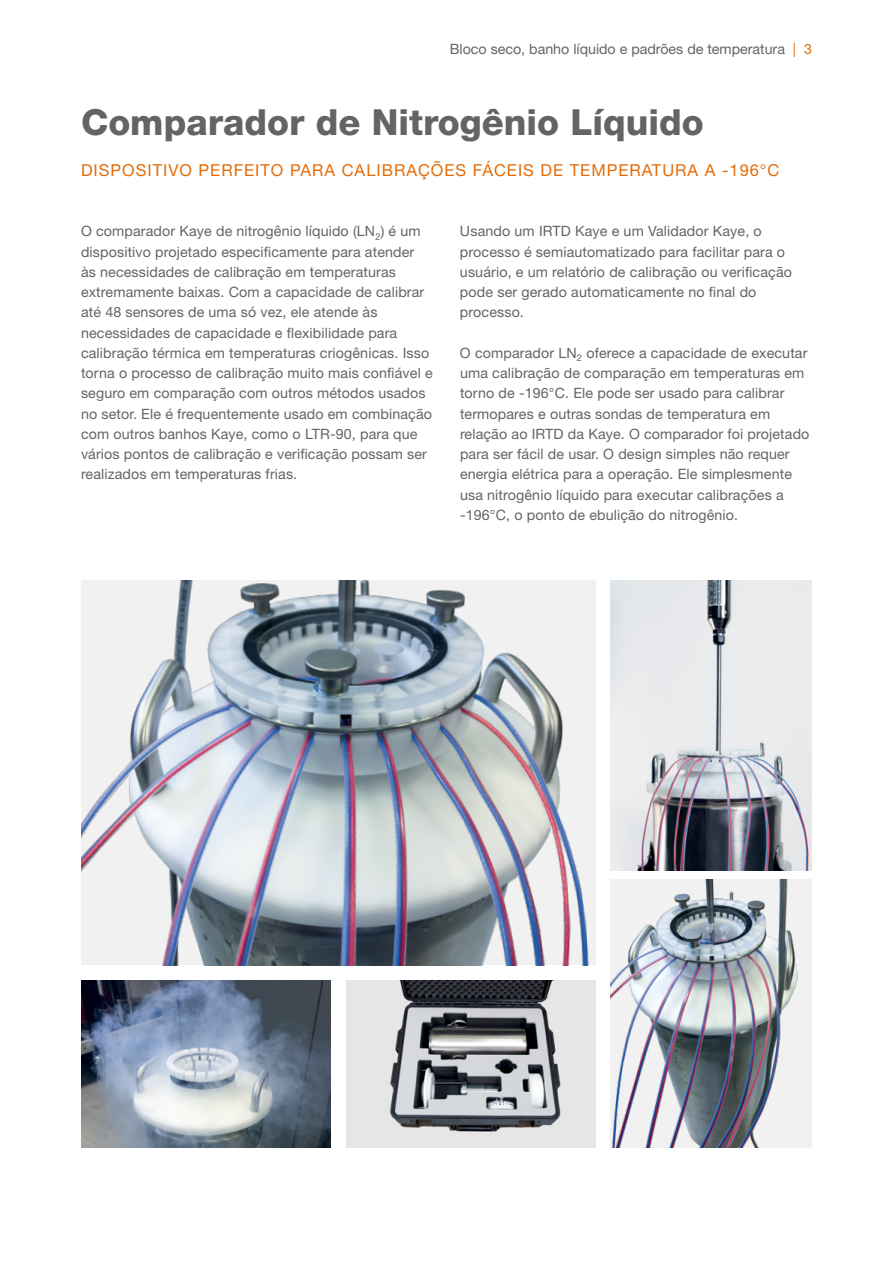
<style>
.page{position:relative;width:893px;height:1263px;background:#fff}
.page>*{position:absolute;margin:0;border:0;box-sizing:border-box;transform-origin:0 0}
.t1{font:800 36px "Helvetica Neue LT Pro";color:#646464}
.t2{font:16.5px "Helvetica Neue LT Pro";letter-spacing:.06em;color:#e46c09}
.t3{font:14.25px/20.2px "Helvetica Neue LT Pro";letter-spacing:.01em;color:#646464}
.s1{color:#e46c09}
</style>
<div class="page">
<img style="left:610px;top:580px;width:202px;height:291px">
<img style="left:81px;top:580px;width:514px;height:385px">
<img style="left:346px;top:980px;width:249px;height:168px">
<img style="left:610px;top:879px;width:202px;height:269px">
<img style="left:81px;top:980px;width:249px;height:168px">
<p class="t3" style="left:450px;top:38px;width:364px">Bloco seco, banho líquido e padrões de temperatura <span class="s1">| 3</span></p>
<h1 class="t1" style="left:81px;top:101px;width:624px">Comparador de Nitrogênio Líquido</h1>
<p class="t2" style="left:81px;top:159px;width:700px">DISPOSITIVO PERFEITO PARA CALIBRAÇÕES FÁCEIS DE TEMPERATURA A -196°C</p>
<p class="t3" style="left:81px;top:221px;width:353px">O comparador Kaye de nitrogênio líquido (LN<sub>2</sub>) é um dispositivo projetado especificamente para atender às necessidades de calibração em temperaturas extremamente baixas. Com a capacidade de calibrar até 48 sensores de uma só vez, ele atende às necessidades de capacidade e flexibilidade para calibração térmica em temperaturas criogênicas. Isso torna o processo de calibração muito mais confiável e seguro em comparação com outros métodos usados no setor. Ele é frequentemente usado em combinação com outros banhos Kaye, como o LTR-90, para que vários pontos de calibração e verificação possam ser realizados em temperaturas frias.</p>
<p class="t3" style="left:460px;top:221px;width:333px">Usando um IRTD Kaye e um Validador Kaye, o processo é semiautomatizado para facilitar para o usuário, e um relatório de calibração ou verificação pode ser gerado automaticamente no final do processo.</p>
<p class="t3" style="left:460px;top:342px;width:351px">O comparador LN<sub>2</sub> oferece a capacidade de executar uma calibração de comparação em temperaturas em torno de -196°C. Ele pode ser usado para calibrar termopares e outras sondas de temperatura em relação ao IRTD da Kaye. O comparador foi projetado para ser fácil de usar. O design simples não requer energia elétrica para a operação. Ele simplesmente usa nitrogênio líquido para executar calibrações a -196°C, o ponto de ebulição do nitrogênio.</p>
</div>
